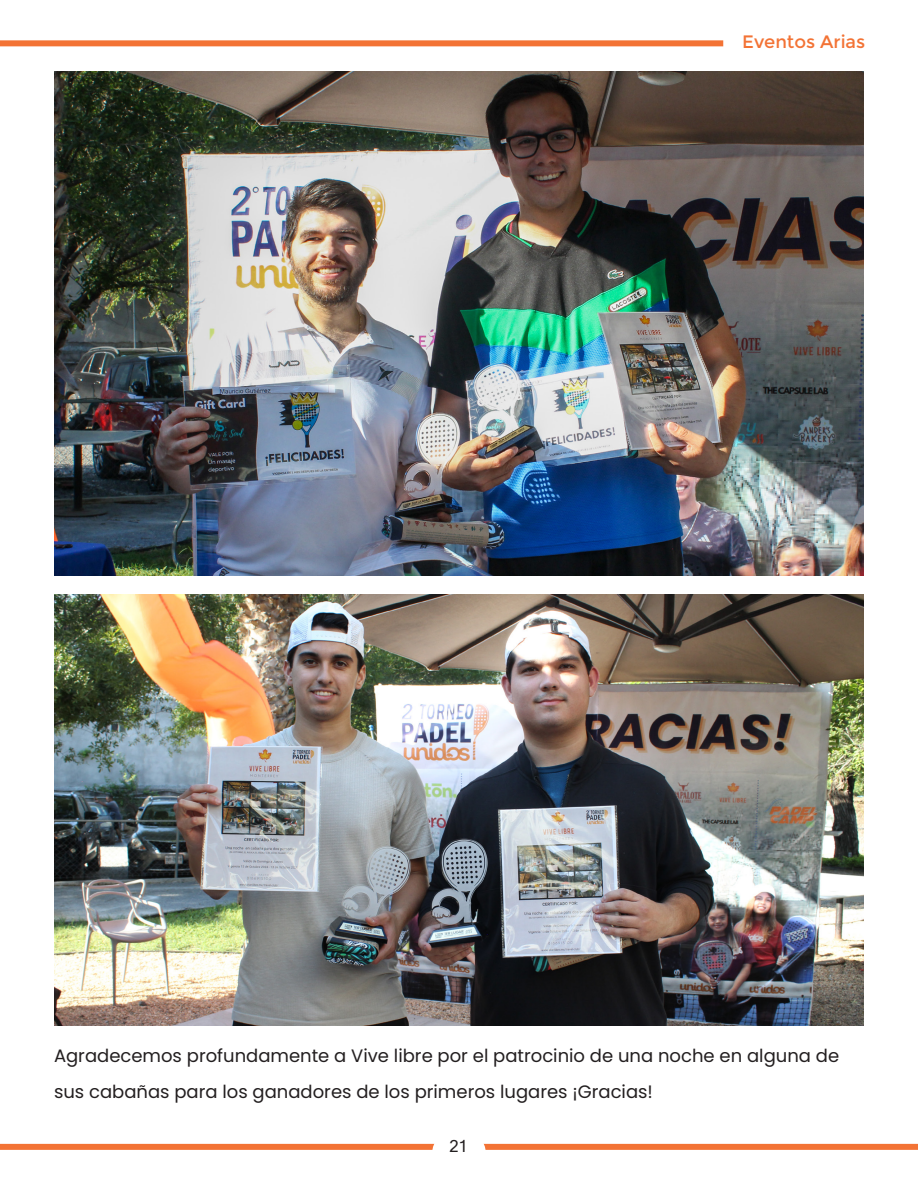
<style>
.page{position:relative;width:918px;height:1188px;background:#fff}
.page>*{position:absolute;margin:0;border:0;box-sizing:border-box;transform-origin:0 0}
.t1{font:18px/36px "Poppins";color:#231f20}
.t2{font:18px "Montserrat";color:#f37335}
.t3{font:16.5px "Microsoft Sans Serif";color:#231f20}
</style>
<div class="page">
<div style="left:0;top:40px;width:723px;height:6px;background:#f37335"></div>
<div style="left:0;top:1144px;width:918px;height:6px;background:#f37335"></div>
<div style="left:432px;top:1134px;width:54px;height:37px;background:#fff;border-radius:18px"></div>
<img style="left:54px;top:594px;width:810px;height:432px">
<img style="left:54px;top:72px;width:810px;height:504px">
<p class="t2" style="left:742px;top:32px;width:125px">Eventos Arias</p>
<p class="t1" style="left:54px;top:1038px;width:787px">Agradecemos profundamente a Vive libre por el patrocinio de una noche en alguna de sus cabañas para los ganadores de los primeros lugares ¡Gracias!</p>
<p class="t3" style="left:449px;top:1135px;width:20px">21</p>
</div>
